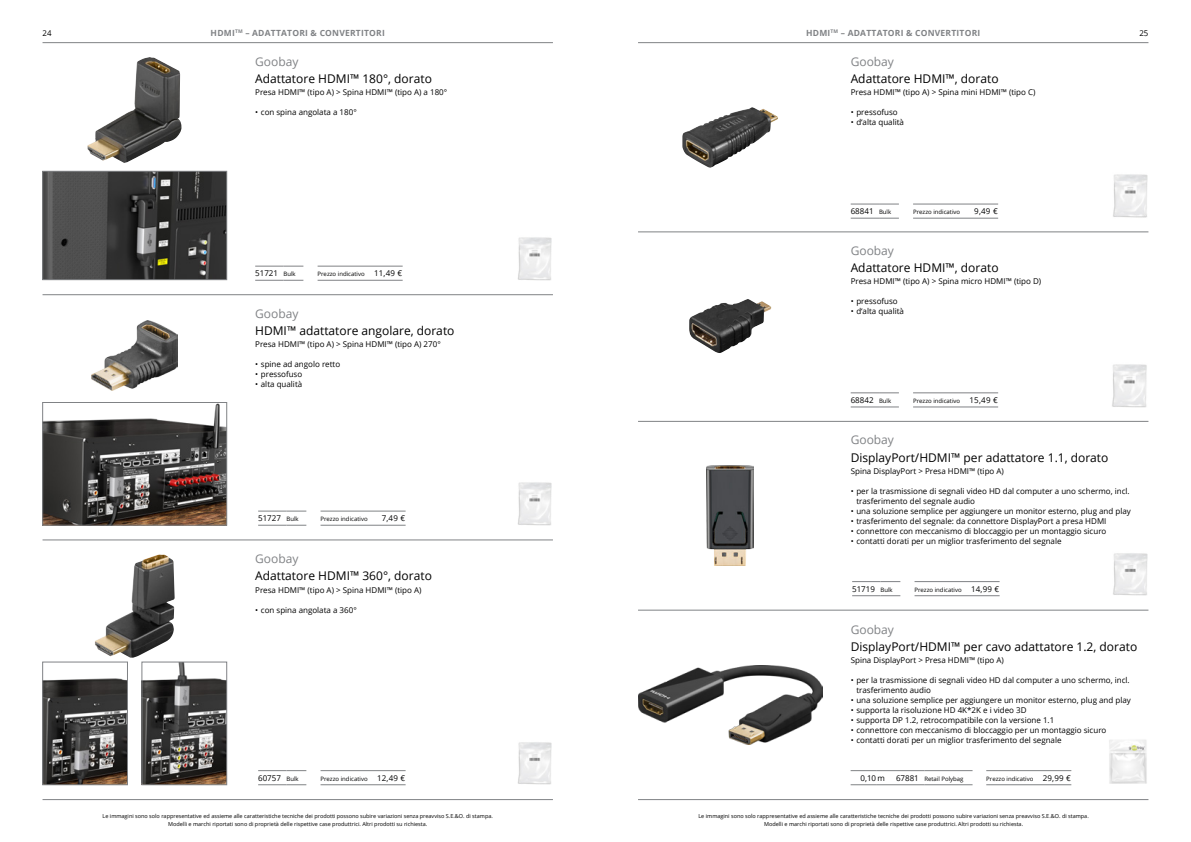
<style>
.page{position:relative;width:1191px;height:842px;background:#fff}
.page>*{position:absolute;margin:0;border:0;box-sizing:border-box;transform-origin:0 0}
.t1{font:12px "Open Sans";color:#000}
.t2{font:12px "Open Sans";color:#808285}
.t3{font:700 8.5px "Open Sans";letter-spacing:.025em;color:#808285}
.t4{font:8px/10px "Open Sans";color:#000}
.t5{font:6px "Open Sans";color:#000}
.t6{font:5.5px/8px "Open Sans";color:#000;text-align:center}
.s1{font-size:6px}
.s2{font-size:8px}
</style>
<div class="page">
<hr style="left:638px;top:42px;width:510px;height:1px;background:#808285">
<hr style="left:43px;top:42px;width:510px;height:1px;background:#808285">
<hr style="left:638px;top:799px;width:510px;height:1px;background:#808285">
<hr style="left:43px;top:799px;width:510px;height:1px;background:#808285">
<hr style="left:638px;top:232px;width:510px;height:1px;background:#808285">
<hr style="left:638px;top:421px;width:510px;height:1px;background:#808285">
<hr style="left:638px;top:610px;width:510px;height:1px;background:#808285">
<hr style="left:43px;top:295px;width:510px;height:1px;background:#808285">
<hr style="left:43px;top:540px;width:510px;height:1px;background:#808285">
<img style="left:706px;top:466px;width:48px;height:99px">
<img style="left:1113px;top:553px;width:35px;height:43px">
<img style="left:95px;top:554px;width:80px;height:104px">
<img style="left:518px;top:742px;width:34px;height:43px">
<img style="left:682px;top:107px;width:96px;height:61px">
<img style="left:1113px;top:174px;width:35px;height:44px">
<img style="left:638px;top:665px;width:184px;height:79px">
<img style="left:1109px;top:740px;width:38px;height:44px">
<img style="left:88px;top:57px;width:93px;height:106px">
<img style="left:518px;top:237px;width:34px;height:43px">
<img style="left:92px;top:320px;width:85px;height:70px">
<img style="left:518px;top:482px;width:34px;height:43px">
<img style="left:45px;top:173px;width:180px;height:105px">
<div style="left:43px;top:171px;width:184px;height:109px;border:1px solid #808285"></div>
<img style="left:45px;top:404px;width:180px;height:119px">
<div style="left:43px;top:402px;width:184px;height:123px;border:1px solid #808285"></div>
<img style="left:45px;top:678px;width:81px;height:105px">
<div style="left:43px;top:662px;width:85px;height:123px;border:1px solid #808285"></div>
<img style="left:144px;top:664px;width:81px;height:119px">
<div style="left:142px;top:662px;width:85px;height:123px;border:1px solid #808285"></div>
<img style="left:689px;top:299px;width:82px;height:54px">
<img style="left:1112px;top:364px;width:35px;height:43px">
<hr style="left:914px;top:581px;width:85px;height:1px;background:#808285">
<hr style="left:914px;top:595px;width:85px;height:1px;background:#808285">
<hr style="left:320px;top:770px;width:85px;height:1px;background:#808285">
<hr style="left:320px;top:784px;width:85px;height:1px;background:#808285">
<svg style="left:258px;top:770px;width:48px;height:1px"></svg>
<svg style="left:258px;top:784px;width:48px;height:1px"></svg>
<hr style="left:913px;top:204px;width:85px;height:1px;background:#808285">
<hr style="left:913px;top:218px;width:85px;height:1px;background:#808285">
<svg style="left:850px;top:204px;width:49px;height:1px"></svg>
<svg style="left:850px;top:218px;width:49px;height:1px"></svg>
<hr style="left:986px;top:770px;width:85px;height:1px;background:#808285">
<hr style="left:986px;top:784px;width:85px;height:1px;background:#808285">
<svg style="left:850px;top:770px;width:74px;height:1px"></svg>
<svg style="left:850px;top:784px;width:74px;height:1px"></svg>
<hr style="left:924px;top:770px;width:48px;height:1px;background:#808285">
<hr style="left:924px;top:784px;width:48px;height:1px;background:#808285">
<hr style="left:317px;top:266px;width:86px;height:1px;background:#808285">
<hr style="left:317px;top:280px;width:86px;height:1px;background:#808285">
<svg style="left:255px;top:266px;width:48px;height:1px"></svg>
<svg style="left:255px;top:280px;width:48px;height:1px"></svg>
<hr style="left:320px;top:511px;width:85px;height:1px;background:#808285">
<hr style="left:320px;top:525px;width:85px;height:1px;background:#808285">
<svg style="left:258px;top:511px;width:48px;height:1px"></svg>
<svg style="left:258px;top:525px;width:48px;height:1px"></svg>
<svg style="left:852px;top:581px;width:48px;height:1px"></svg>
<svg style="left:852px;top:595px;width:48px;height:1px"></svg>
<svg style="left:850px;top:393px;width:49px;height:1px"></svg>
<svg style="left:850px;top:407px;width:49px;height:1px"></svg>
<hr style="left:913px;top:393px;width:85px;height:1px;background:#808285">
<hr style="left:913px;top:407px;width:85px;height:1px;background:#808285">
<p class="t3" style="left:211px;top:27px;width:176px">HDMI<sup>TM</sup> – ADATTATORI &amp; CONVERTITORI</p>
<p class="t3" style="left:806px;top:27px;width:176px">HDMI<sup>TM</sup> – ADATTATORI &amp; CONVERTITORI</p>
<p class="t4" style="left:43px;top:28px;width:10px">24</p>
<p class="t4" style="left:1139px;top:28px;width:10px">25</p>
<h1 class="t2" style="left:255px;top:53px;width:45px">Goobay</h1>
<h1 class="t1" style="left:255px;top:70px;width:178px">Adattatore HDMI™ 180°, dorato</h1>
<p class="t4" style="left:255px;top:87px;width:194px">Presa HDMI™ (tipo A) &gt; Spina HDMI™ (tipo A) a 180°</p>
<p class="t4" style="left:255px;top:107px;width:103px">• con spina angolata a 180°</p>
<p class="t4" style="left:255px;top:268px;width:42px">51721 <span class="s1">Bulk</span></p>
<p class="t5" style="left:317px;top:270px;width:86px">Prezzo indicativo <span class="s2">11,49 €</span></p>
<h1 class="t2" style="left:255px;top:305px;width:45px">Goobay</h1>
<h1 class="t1" style="left:255px;top:322px;width:201px">HDMI™ adattatore angolare, dorato</h1>
<p class="t4" style="left:255px;top:339px;width:187px">Presa HDMI™ (tipo A) &gt; Spina HDMI™ (tipo A) 270°</p>
<p class="t4" style="left:255px;top:359px;width:87px">• spine ad angolo retto</p>
<p class="t4" style="left:255px;top:369px;width:49px">• pressofuso</p>
<p class="t4" style="left:255px;top:379px;width:49px">• alta qualità</p>
<p class="t4" style="left:258px;top:513px;width:42px">51727 <span class="s1">Bulk</span></p>
<p class="t5" style="left:320px;top:515px;width:49px">Prezzo indicativo</p>
<p class="t4" style="left:382px;top:513px;width:25px">7,49 €</p>
<h1 class="t2" style="left:255px;top:551px;width:45px">Goobay</h1>
<h1 class="t1" style="left:255px;top:568px;width:178px">Adattatore HDMI™ 360°, dorato</h1>
<p class="t4" style="left:255px;top:585px;width:168px">Presa HDMI™ (tipo A) &gt; Spina HDMI™ (tipo A)</p>
<p class="t4" style="left:255px;top:605px;width:103px">• con spina angolata a 360°</p>
<p class="t4" style="left:258px;top:773px;width:42px">60757 <span class="s1">Bulk</span></p>
<p class="t5" style="left:320px;top:774px;width:86px">Prezzo indicativo <span class="s2">12,49 €</span></p>
<p class="t6" style="left:103px;top:812px;width:392px">Le immagini sono solo rappresentative ed assieme alle caratteristiche tecniche dei prodotti possono subire variazioni senza preavviso S.E.&amp;O. di stampa.<br>Modelli e marchi riportati sono di proprietà delle rispettive case produttrici. Altri prodotti su richiesta.</p>
<h1 class="t2" style="left:850px;top:53px;width:45px">Goobay</h1>
<h1 class="t1" style="left:850px;top:70px;width:149px">Adattatore HDMI™, dorato</h1>
<p class="t4" style="left:850px;top:87px;width:186px">Presa HDMI™ (tipo A) &gt; Spina mini HDMI™ (tipo C)</p>
<p class="t4" style="left:850px;top:107px;width:49px">• pressofuso</p>
<p class="t4" style="left:850px;top:117px;width:55px">• d‘alta qualità</p>
<p class="t4" style="left:850px;top:206px;width:42px">68841 <span class="s1">Bulk</span></p>
<p class="t5" style="left:913px;top:208px;width:49px">Prezzo indicativo</p>
<p class="t4" style="left:974px;top:206px;width:25px">9,49 €</p>
<h1 class="t2" style="left:850px;top:242px;width:45px">Goobay</h1>
<h1 class="t1" style="left:850px;top:259px;width:149px">Adattatore HDMI™, dorato</h1>
<p class="t4" style="left:850px;top:276px;width:192px">Presa HDMI™ (tipo A) &gt; Spina micro HDMI™ (tipo D)</p>
<p class="t4" style="left:850px;top:296px;width:49px">• pressofuso</p>
<p class="t4" style="left:850px;top:306px;width:55px">• d‘alta qualità</p>
<p class="t4" style="left:850px;top:395px;width:42px">68842 <span class="s1">Bulk</span></p>
<p class="t5" style="left:913px;top:397px;width:86px">Prezzo indicativo <span class="s2">15,49 €</span></p>
<h1 class="t2" style="left:850px;top:432px;width:45px">Goobay</h1>
<h1 class="t1" style="left:850px;top:449px;width:259px">DisplayPort/HDMI™ per adattatore 1.1, dorato</h1>
<p class="t4" style="left:850px;top:466px;width:155px">Spina DisplayPort &gt; Presa HDMI™ (tipo A)</p>
<p class="t4" style="left:856px;top:486px;width:275px;text-indent:-6px">• per la trasmissione di segnali video HD dal computer a uno schermo, incl. trasferimento del segnale audio</p>
<p class="t4" style="left:850px;top:506px;width:282px">• una soluzione semplice per aggiungere un monitor esterno, plug and play</p>
<p class="t4" style="left:850px;top:516px;width:257px">• trasferimento del segnale: da connettore DisplayPort a presa HDMI</p>
<p class="t4" style="left:850px;top:526px;width:257px">• connettore con meccanismo di bloccaggio per un montaggio sicuro</p>
<p class="t4" style="left:850px;top:536px;width:212px">• contatti dorati per un miglior trasferimento del segnale</p>
<p class="t4" style="left:852px;top:584px;width:42px">51719 <span class="s1">Bulk</span></p>
<p class="t5" style="left:914px;top:585px;width:86px">Prezzo indicativo <span class="s2">14,99 €</span></p>
<h1 class="t2" style="left:850px;top:621px;width:45px">Goobay</h1>
<h1 class="t1" style="left:850px;top:638px;width:288px">DisplayPort/HDMI™ per cavo adattatore 1.2, dorato</h1>
<p class="t4" style="left:850px;top:655px;width:155px">Spina DisplayPort &gt; Presa HDMI™ (tipo A)</p>
<p class="t4" style="left:856px;top:675px;width:275px;text-indent:-6px">• per la trasmissione di segnali video HD dal computer a uno schermo, incl. trasferimento audio</p>
<p class="t4" style="left:850px;top:695px;width:282px">• una soluzione semplice per aggiungere un monitor esterno, plug and play</p>
<p class="t4" style="left:850px;top:705px;width:177px">• supporta la risoluzione HD 4K*2K e i video 3D</p>
<p class="t4" style="left:850px;top:715px;width:205px">• supporta DP 1.2, retrocompatibile con la versione 1.1</p>
<p class="t4" style="left:850px;top:725px;width:257px">• connettore con meccanismo di bloccaggio per un montaggio sicuro</p>
<p class="t4" style="left:850px;top:735px;width:212px">• contatti dorati per un miglior trasferimento del segnale</p>
<p class="t4" style="left:860px;top:773px;width:26px">0,10 m</p>
<p class="t5" style="left:896px;top:774px;width:69px"><span class="s2">67881</span> Retail Polybag</p>
<p class="t5" style="left:986px;top:774px;width:86px">Prezzo indicativo <span class="s2">29,99 €</span></p>
<p class="t6" style="left:698px;top:812px;width:392px">Le immagini sono solo rappresentative ed assieme alle caratteristiche tecniche dei prodotti possono subire variazioni senza preavviso S.E.&amp;O. di stampa.<br>Modelli e marchi riportati sono di proprietà delle rispettive case produttrici. Altri prodotti su richiesta.</p>
</div>
